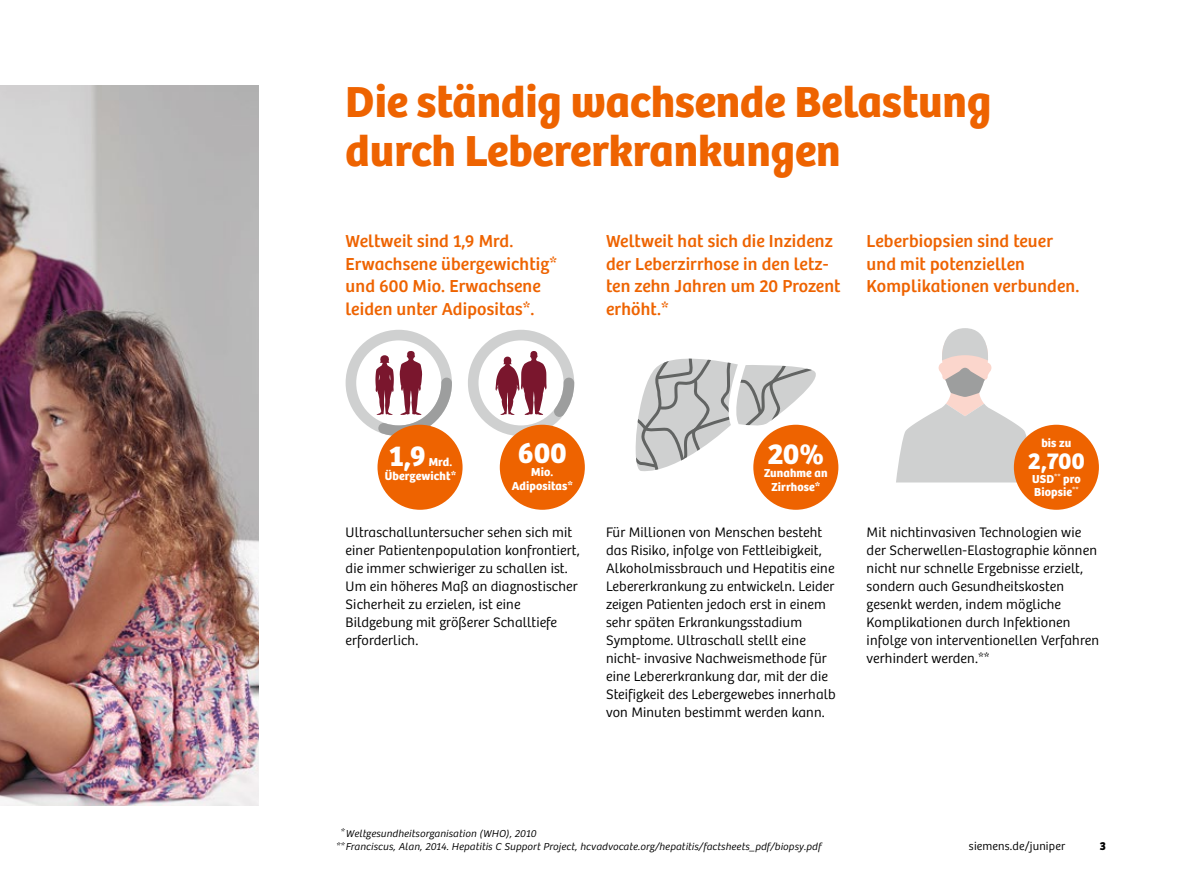
<style>
.page{position:relative;width:1191px;height:893px;background:#fff}
.page>*{position:absolute;margin:0;border:0;box-sizing:border-box;transform-origin:0 0}
.t1{font:45px/49.5px "Bree SH Headline Regular";color:#ee6300}
.t2{font:30px "Bree SH Text Bold";color:#fff}
.t3{font:24px "Bree SH Text Bold";color:#fff}
.t4{font:18px/22.5px "Bree SH Text Regular";letter-spacing:.01em;color:#ee6300}
.t5{font:14.25px/18px "Bree SH Text Light";letter-spacing:.01em;color:#000}
.t6{font:12px/13.5px "Bree SH Text Bold";letter-spacing:.01em;color:#fff;text-align:center}
.t7{font:12px "Bree SH Text Light";letter-spacing:.015em;color:#000}
.t8{font:12px "Bree SH Text Bold";color:#000}
.t9{font:italic 10.5px/13.5px "Bree SH Text Light";letter-spacing:.02em;color:#000}
</style>
<div class="page">
<img style="left:0;top:85px;width:259px;height:720px">
<svg style="left:635px;top:358px;width:193px;height:113px"></svg>
<div style="left:753px;top:425px;width:85px;height:85px;background:#ee6300;border-radius:50%"></div>
<svg style="left:896px;top:328px;width:136px;height:154px"></svg>
<div style="left:1013px;top:425px;width:86px;height:85px;background:#ee6300;border-radius:50%"></div>
<svg style="left:345px;top:330px;width:107px;height:106px"></svg>
<svg style="left:468px;top:330px;width:106px;height:106px"></svg>
<div style="left:500px;top:425px;width:85px;height:85px;background:#ee6300;border-radius:50%"></div>
<div style="left:377px;top:425px;width:85px;height:85px;background:#ee6300;border-radius:50%"></div>
<h1 class="t1" style="left:345px;top:77px;width:647px">Die ständig wachsende Belastung durch Lebererkrankungen</h1>
<p class="t4" style="left:345px;top:230px;width:213px">Weltweit sind 1,9 Mrd.<br>Erwachsene übergewichtig* und 600 Mio. Erwachsene leiden unter Adipositas*.</p>
<p class="t4" style="left:606px;top:230px;width:236px">Weltweit hat sich die Inzidenz der Leberzirrhose in den letz&shy;ten zehn Jahren um 20 Prozent erhöht.*</p>
<p class="t4" style="left:866px;top:230px;width:214px">Leberbiopsien sind teuer und mit potenziellen<br>Komplikationen verbunden.</p>
<h2 class="t2" style="left:389px;top:438px;width:39px">1,9</h2>
<p class="t6" style="left:385px;top:456px;width:73px;text-align:left;text-indent:44px">Mrd.<br>Übergewicht*</p>
<h2 class="t2" style="left:518px;top:434px;width:50px">600</h2>
<p class="t6" style="left:512px;top:466px;width:63px">Mio.<br>Adipositas*</p>
<h2 class="t2" style="left:767px;top:435px;width:58px">20%</h2>
<p class="t6" style="left:764px;top:467px;width:65px">Zunahme an<br>Zirrhose*</p>
<p class="t6" style="left:1041px;top:436px;width:31px">bis zu</p>
<h3 class="t3" style="left:1028px;top:446px;width:58px">2,700</h3>
<p class="t6" style="left:1032px;top:472px;width:50px;text-align:left">USD<sup>**</sup> pro<br>Biopsie<sup>**</sup></p>
<p class="t5" style="left:345px;top:523px;width:236px">Ultraschalluntersucher sehen sich mit einer Patientenpopulation konfrontiert, die immer schwieriger zu schallen ist.<br>Um ein höheres Maß an diagnostischer Sicherheit zu erzielen, ist eine Bildgebung mit größerer Schalltiefe erforderlich.</p>
<p class="t5" style="left:606px;top:523px;width:231px">Für Millionen von Menschen besteht das Risiko, infolge von Fettleibigkeit, Alkoholmissbrauch und Hepatitis eine Lebererkrankung zu entwickeln. Leider zeigen Patienten jedoch erst in einem sehr späten Erkrankungsstadium Symptome. Ultraschall stellt eine nicht- invasive Nachweismethode für eine Lebererkrankung dar, mit der die Steifigkeit des Lebergewebes innerhalb von Minuten bestimmt werden kann.</p>
<p class="t5" style="left:866px;top:523px;width:234px">Mit nichtinvasiven Technologien wie der Scherwellen-Elastographie können nicht nur schnelle Ergebnisse erzielt, sondern auch Gesundheitskosten gesenkt werden, indem mögliche Komplikationen durch Infektionen infolge von interventionellen Verfahren verhindert werden.**</p>
<p class="t9" style="left:336px;top:827px;width:486px;text-indent:4px">*Weltgesundheitsorganisation (WHO), 2010<br>**Franciscus, Alan, 2014. Hepatitis C Support Project, hcvadvocate.org/hepatitis/factsheets_pdf/biopsy.pdf</p>
<p class="t7" style="left:969px;top:839px;width:98px">siemens.de/juniper</p>
<p class="t8" style="left:1099px;top:839px;width:8px">3</p>
</div>
